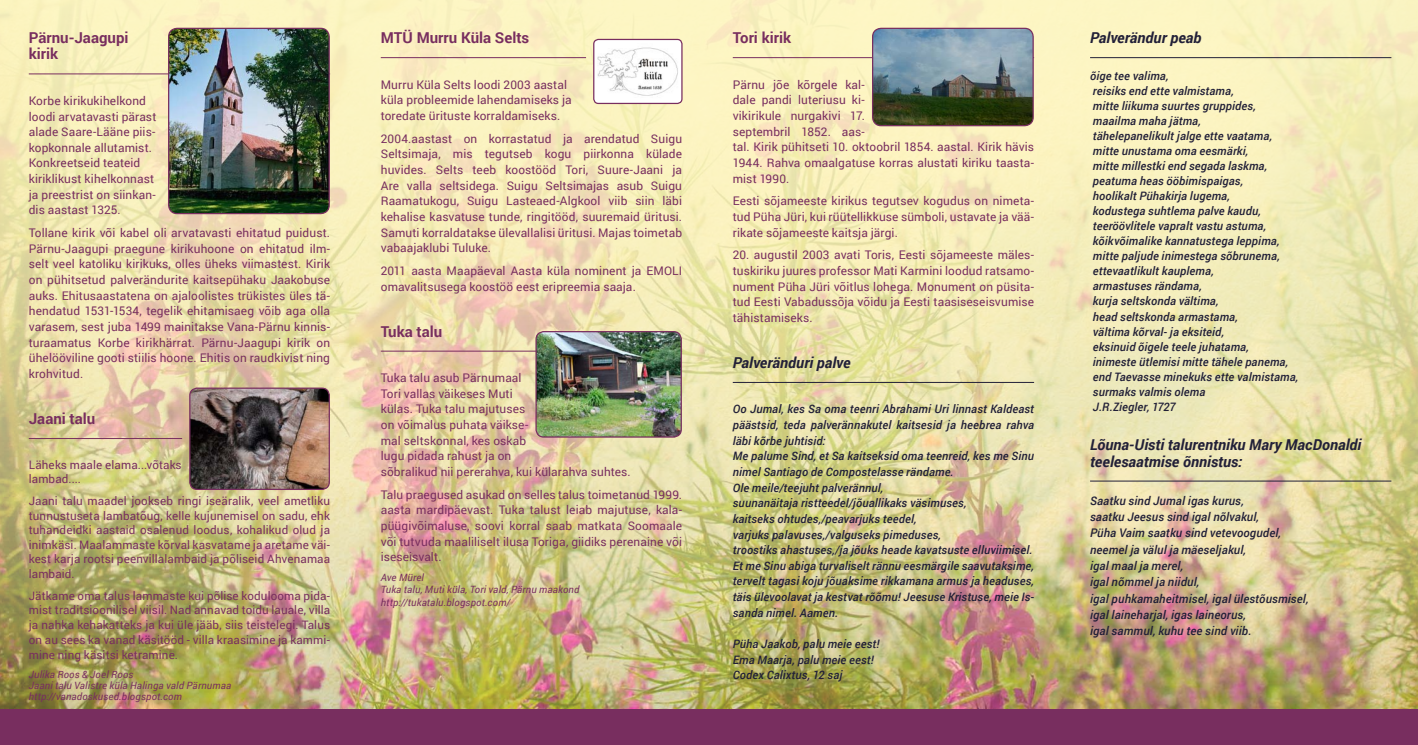
<style>
.page{position:relative;width:1418px;height:745px;background:#fff}
.page>*{position:absolute;margin:0;border:0;box-sizing:border-box;transform-origin:0 0}
.t1{font:italic 700 15px/16.2px "Roboto";color:#222038}
.t2{font:700 15px/16.2px "Roboto";color:#782e5f}
.t3{font:11.88px/15.6px "Roboto";letter-spacing:.01em;color:#782e5f}
.t4{font:italic 500 11.88px/16.2px "Roboto";letter-spacing:.01em;color:#222038}
.t5{font:italic 500 11.62px/15px "Roboto";letter-spacing:.01em;color:#222038}
.t6{font:11.62px/14.6px "Roboto";letter-spacing:.01em;color:#782e5f;text-align:justify}
.t7{font:italic 10px/12.5px "Roboto";letter-spacing:.015em;color:#782e5f}
</style>
<div class="page">
<img style="left:0;top:0;width:1417px;height:709px">
<div style="left:0;top:709px;width:1417px;height:35px;background:#782e5f"></div>
<hr style="left:732px;top:57px;width:302px;height:1px;background:#782e5f">
<hr style="left:732px;top:382px;width:302px;height:1px;background:#222038">
<hr style="left:381px;top:57px;width:205px;height:1px;background:#782e5f">
<hr style="left:381px;top:350px;width:301px;height:1px;background:#782e5f">
<hr style="left:29px;top:74px;width:301px;height:1px;background:#782e5f">
<hr style="left:29px;top:438px;width:153px;height:1px;background:#782e5f">
<img style="left:169px;top:28px;width:160px;height:185px">
<div style="left:168px;top:28px;width:162px;height:186px;border:1px solid #782e5f;border-radius:8px"></div>
<img style="left:593px;top:39px;width:89px;height:64px">
<div style="left:593px;top:39px;width:89px;height:65px;border:1px solid #782e5f;border-radius:5px"></div>
<img style="left:190px;top:388px;width:139px;height:101px">
<div style="left:189px;top:387px;width:141px;height:102px;border:1px solid #782e5f;border-radius:7px"></div>
<img style="left:536px;top:331px;width:145px;height:106px">
<div style="left:535px;top:331px;width:147px;height:106px;border:1px solid #782e5f;border-radius:8px"></div>
<hr style="left:1090px;top:57px;width:301px;height:1px;background:#222038">
<hr style="left:1090px;top:480px;width:301px;height:1px;background:#222038">
<img style="left:872px;top:28px;width:161px;height:98px">
<div style="left:872px;top:28px;width:161px;height:98px;border:1px solid #782e5f;border-radius:8px"></div>
<p class="t2" style="left:29px;top:29px;width:101px">Pärnu-Jaagupi kirik</p>
<p class="t3" style="left:29px;top:92px;width:129px">Korbe kirikukihelkond loodi arvatavasti pärast alade Saare-Lääne piis&shy;kopkonnale allutamist.<br>Konkreetseid teateid kiriklikust kihelkonnast ja preestrist on siinkan&shy;dis aastast 1325.</p>
<p class="t3" style="left:29px;top:224px;width:303px;text-align:justify">Tollane kirik või kabel oli arvatavasti ehitatud puidust.<br>Pärnu-Jaagupi praegune kirikuhoone on ehitatud ilm&shy;selt veel katoliku kirikuks, olles üheks viimastest. Kirik on pühitsetud palverändurite kaitsepühaku Jaakobuse auks. Ehitusaastatena on ajaloolistes trükistes üles tä&shy;hendatud 1531-1534, tegelik ehitamisaeg võib aga olla varasem, sest juba 1499 mainitakse Vana-Pärnu kinnis&shy;turaamatus Korbe kirikhärrat. Pärnu-Jaagupi kirik on ühelööviline gooti stiilis hoone. Ehitis on raudkivist ning krohvitud.</p>
<p class="t2" style="left:29px;top:409px;width:68px">Jaani talu</p>
<p class="t6" style="left:29px;top:456px;width:154px">Läheks maale elama...võtaks lambad....</p>
<p class="t6" style="left:29px;top:492px;width:303px">Jaani talu maadel jookseb ringi iseäralik, veel ametliku tunnustuseta lambatõug, kelle kujunemisel on sadu, ehk tuhandeidki aastaid osalenud loodus, kohalikud olud ja inimkäsi. Maalammaste kõrval kasvatame ja aretame väi&shy;kest karja rootsi peenvillalambaid ja põliseid Ahvenamaa lambaid.</p>
<p class="t6" style="left:29px;top:587px;width:303px">Jätkame oma talus lammaste kui põlise kodulooma pida&shy;mist traditsioonilisel viisil. Nad annavad toidu lauale, villa ja nahka kehakatteks ja kui üle jääb, siis teistelegi. Talus on au sees ka vanad käsitööd - villa kraasimine ja kammi&shy;mine ning käsitsi ketramine.</p>
<p class="t7" style="left:29px;top:667px;width:204px;line-height:11.2px">Julika Roos &amp; Joel Roos<br>Jaani talu Valistre küla Halinga vald Pärnumaa http://vanadoskused.blogspot.com</p>
<p class="t2" style="left:381px;top:29px;width:150px">MTÜ Murru Küla Selts</p>
<p class="t3" style="left:381px;top:76px;width:192px">Murru Küla Selts loodi 2003 aastal küla probleemide lahendamiseks ja toredate ürituste korraldamiseks.</p>
<p class="t3" style="left:381px;top:130px;width:303px;text-align:justify">2004.aastast on korrastatud ja arendatud Suigu Seltsimaja, mis tegutseb kogu piirkonna külade huvides. Selts teeb koostööd Tori, Suure-Jaani ja Are valla seltsidega. Suigu Seltsimajas asub Suigu Raamatukogu, Suigu Lasteaed-Algkool viib siin läbi kehalise kasvatuse tunde, ringitööd, suuremaid üritusi.<br>Samuti korraldatakse ülevallalisi üritusi. Majas toimetab vabaajaklubi Tuluke.</p>
<p class="t3" style="left:381px;top:262px;width:303px">2011 aasta Maapäeval Aasta küla nominent ja EMOLI omavalitsusega koostöö eest eripreemia saaja.</p>
<p class="t2" style="left:381px;top:322px;width:63px">Tuka talu</p>
<p class="t3" style="left:381px;top:369px;width:251px">Tuka talu asub Pärnumaal<br>Tori vallas väikeses Muti<br>külas. Tuka talu majutuses<br>on võimalus puhata väikse-<br>mal seltskonnal, kes oskab<br>lugu pidada rahust ja on<br>sõbralikud nii pererahva, kui külarahva suhtes.</p>
<p class="t3" style="left:381px;top:486px;width:303px;text-align:justify">Talu praegused asukad on selles talus toimetanud 1999. aasta mardipäevast. Tuka talust leiab majutuse, kala&shy;püügivõimaluse, soovi korral saab matkata Soomaale või tutvuda maaliliselt ilusa Toriga, giidiks perenaine või iseseisvalt.</p>
<p class="t7" style="left:381px;top:570px;width:200px">Ave Mürel<br>Tuka talu, Muti küla, Tori vald, Pärnu maakond http://tukatalu.blogspot.com/</p>
<p class="t2" style="left:732px;top:29px;width:60px">Tori kirik</p>
<p class="t3" style="left:732px;top:76px;width:303px">Pärnu jõe kõrgele kal-<br>dale pandi luteriusu ki-<br>vikirikule nurgakivi 17.<br>septembril 1852. aas-<br>tal. Kirik pühitseti 10. oktoobril 1854. aastal. Kirik hävis<br>1944. Rahva omaalgatuse korras alustati kiriku taasta&shy;mist 1990.</p>
<p class="t3" style="left:732px;top:193px;width:303px;text-align:justify">Eesti sõjameeste kirikus tegutsev kogudus on nimeta&shy;tud Püha Jüri, kui rüütellikkuse sümboli, ustavate ja vää&shy;rikate sõjameeste kaitsja järgi.</p>
<p class="t3" style="left:732px;top:246px;width:303px;text-align:justify">20. augustil 2003 avati Toris, Eesti sõjameeste mäles&shy;tuskiriku juures professor Mati Karmini loodud ratsamo&shy;nument Püha Jüri võitlus lohega. Monument on püsita&shy;tud Eesti Vabadussõja võidu ja Eesti taasiseseisvumise tähistamiseks.</p>
<p class="t1" style="left:732px;top:353px;width:119px">Palveränduri palve</p>
<p class="t5" style="left:732px;top:401px;width:303px;line-height:15.6px">Oo Jumal, kes Sa oma teenri Abrahami Uri linnast Kaldeast päästsid, teda palverännakutel kaitsesid ja heebrea rahva läbi kõrbe juhtisid:<br>Me palume Sind, et Sa kaitseksid oma teenreid, kes me Sinu nimel Santiago de Compostelasse rändame.<br>Ole meile/teejuht palverännul,<br>suunanäitaja ristteedel/jõuallikaks väsimuses,<br>kaitseks ohtudes,/peavarjuks teedel,<br>varjuks palavuses,/valguseks pimeduses,<br>troostiks ahastuses,/ja jõuks heade kavatsuste elluviimisel.<br>Et me Sinu abiga turvaliselt rännu eesmärgile saavutaksime, tervelt tagasi koju jõuaksime rikkamana armus ja headuses, täis ülevoolavat ja kestvat rõõmu! Jeesuse Kristuse, meie Is&shy;sanda nimel. Aamen.</p>
<p class="t5" style="left:732px;top:635px;width:148px;line-height:15.6px">Püha Jaakob, palu meie eest!<br>Ema Maarja, palu meie eest!<br>Codex Calixtus, 12 saj</p>
<p class="t1" style="left:1090px;top:29px;width:113px">Palverändur peab</p>
<p class="t5" style="left:1090px;top:68px;width:210px">õige tee valima,<br>reisiks end ette valmistama,<br>mitte liikuma suurtes gruppides, maailma maha jätma,<br>tähelepanelikult jalge ette vaatama, mitte unustama oma eesmärki,<br>mitte millestki end segada laskma, peatuma heas ööbimispaigas,<br>hoolikalt Pühakirja lugema,<br>kodustega suhtlema palve kaudu, teeröövlitele vapralt vastu astuma, kõikvõimalike kannatustega leppima, mitte paljude inimestega sõbrunema, ettevaatlikult kauplema,<br>armastuses rändama,<br>kurja seltskonda vältima,<br>head seltskonda armastama,<br>vältima kõrval- ja eksiteid,<br>eksinuid õigele teele juhatama,<br>inimeste ütlemisi mitte tähele panema, end Taevasse minekuks ette valmistama, surmaks valmis olema<br>J.R.Ziegler, 1727</p>
<p class="t1" style="left:1090px;top:436px;width:273px">Lõuna-Uisti talurentniku Mary MacDonaldi teelesaatmise õnnistus:</p>
<p class="t4" style="left:1090px;top:492px;width:220px">Saatku sind Jumal igas kurus,<br>saatku Jeesus sind igal nõlvakul,<br>Püha Vaim saatku sind vetevoogudel, neemel ja välul ja mäeseljakul,<br>igal maal ja merel,<br>igal nõmmel ja niidul,<br>igal puhkamaheitmisel, igal ülestõusmisel, igal laineharjal, igas laineorus,<br>igal sammul, kuhu tee sind viib.</p>
</div>
